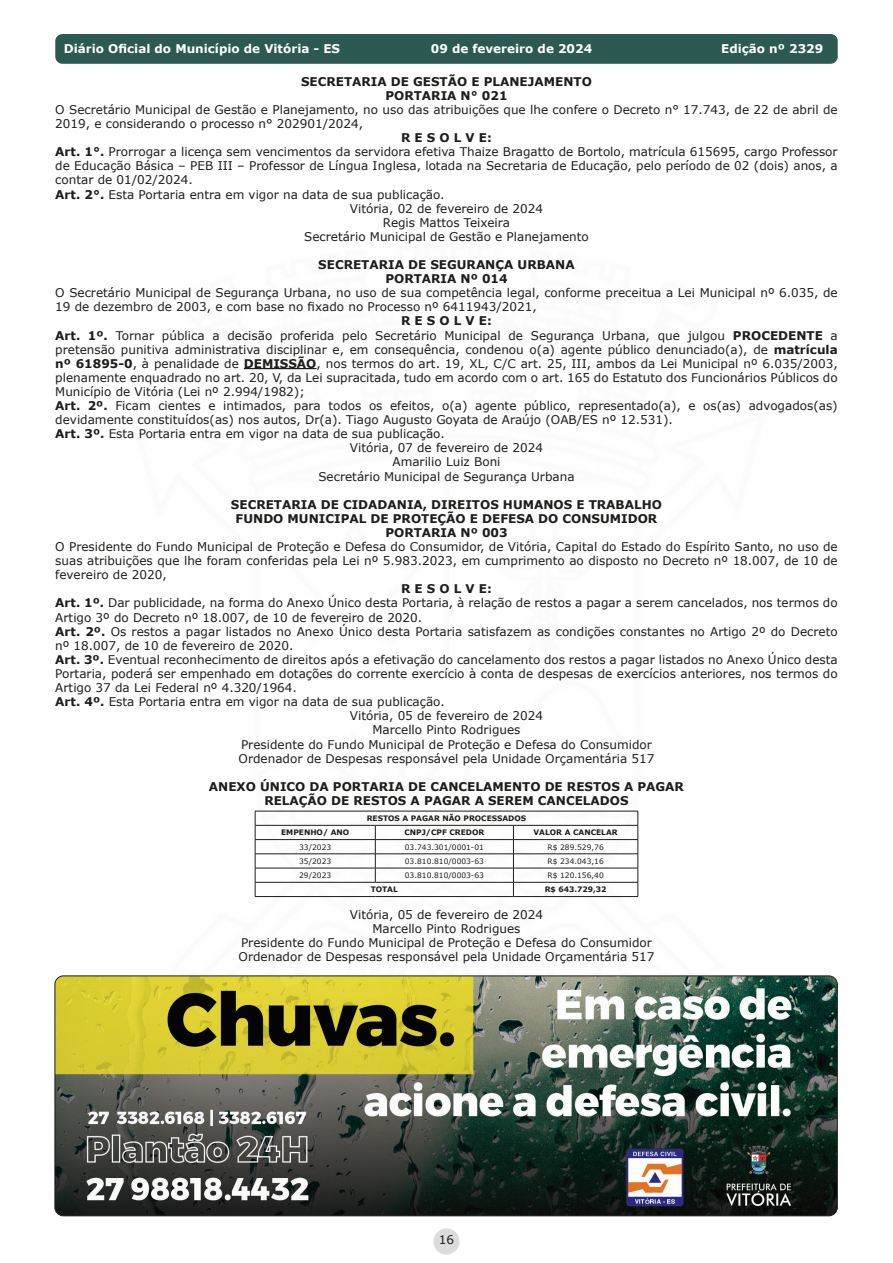
<style>
.page{position:relative;width:893px;height:1263px;background:#fff}
.page>*{position:absolute;margin:0;border:0;box-sizing:border-box;transform-origin:0 0}
.t1{font:12px/14.1px "Verdana";color:#1d1d1b}
.t2{font:700 12px "Verdana";color:#1d1d1b}
.t3{font:700 12px "Verdana";color:#fff}
.t4{font:7.5px "Verdana";color:#1d1d1b}
.t5{font:700 7.5px "Verdana";color:#1d1d1b}
.s1{font-weight:700}
</style>
<div class="page">
<div style="left:433px;top:1228px;width:27px;height:26px;background:#dcdcdc;border-radius:50%"></div>
<div style="left:56px;top:35px;width:781px;height:28px;background:#2c5952;border-radius:6px"></div>
<div style="left:55px;top:34px;width:783px;height:30px;border:2px solid #2c5952;border-radius:6px"></div>
<hr style="left:244px;top:368px;width:72px;height:1px;background:#1d1d1b">
<hr style="left:255px;top:811px;width:120px;height:1px;background:#1d1d1b">
<hr style="left:375px;top:811px;width:138px;height:1px;background:#1d1d1b">
<hr style="left:513px;top:811px;width:125px;height:1px;background:#1d1d1b">
<hr style="left:255px;top:825px;width:120px;height:1px;background:#1d1d1b">
<hr style="left:375px;top:825px;width:138px;height:1px;background:#1d1d1b">
<hr style="left:513px;top:825px;width:125px;height:1px;background:#1d1d1b">
<hr style="left:255px;top:839px;width:120px;height:1px;background:#1d1d1b">
<hr style="left:375px;top:839px;width:138px;height:1px;background:#1d1d1b">
<hr style="left:513px;top:839px;width:125px;height:1px;background:#1d1d1b">
<hr style="left:255px;top:853px;width:120px;height:1px;background:#1d1d1b">
<hr style="left:375px;top:853px;width:138px;height:1px;background:#1d1d1b">
<hr style="left:513px;top:853px;width:125px;height:1px;background:#1d1d1b">
<hr style="left:255px;top:868px;width:120px;height:1px;background:#1d1d1b">
<hr style="left:375px;top:868px;width:138px;height:1px;background:#1d1d1b">
<svg style="left:375px;top:825px;width:1px;height:57px"></svg>
<hr style="left:513px;top:868px;width:125px;height:1px;background:#1d1d1b">
<hr style="left:255px;top:882px;width:120px;height:1px;background:#1d1d1b">
<svg style="left:255px;top:811px;width:1px;height:85px"></svg>
<hr style="left:375px;top:882px;width:138px;height:1px;background:#1d1d1b">
<hr style="left:513px;top:882px;width:125px;height:1px;background:#1d1d1b">
<svg style="left:513px;top:825px;width:1px;height:71px"></svg>
<svg style="left:638px;top:811px;width:1px;height:85px"></svg>
<hr style="left:255px;top:896px;width:120px;height:1px;background:#1d1d1b">
<hr style="left:375px;top:896px;width:138px;height:1px;background:#1d1d1b">
<hr style="left:513px;top:896px;width:125px;height:1px;background:#1d1d1b">
<img style="left:55px;top:976px;width:782px;height:240px">
<div style="left:55px;top:975px;width:783px;height:241px;border:1px solid #1d1d1b;border-radius:9px"></div>
<p class="t3" style="left:64px;top:41px;width:278px">Diário Oficial do Município de Vitória - ES</p>
<p class="t3" style="left:431px;top:41px;width:163px">09 de fevereiro de 2024</p>
<p class="t3" style="left:721px;top:41px;width:104px">Edição nº 2329</p>
<p class="t2" style="left:301px;top:73px;width:292px">SECRETARIA DE GESTÃO E PLANEJAMENTO</p>
<p class="t2" style="left:385px;top:87px;width:124px">PORTARIA N° 021</p>
<p class="t1" style="left:55px;top:102px;width:784px">O Secretário Municipal de Gestão e Planejamento, no uso das atribuições que lhe confere o Decreto n° 17.743, de 22 de abril de<br>2019, e considerando o processo n° 202901/2024,</p>
<p class="t2" style="left:401px;top:129px;width:92px">R E S O L V E:</p>
<p class="t1" style="left:55px;top:145px;width:784px;text-align:justify"><span class="s1">Art. 1°.</span> Prorrogar a licença sem vencimentos da servidora efetiva Thaize Bragatto de Bortolo, matrícula 615695, cargo Professor de Educação Básica – PEB III – Professor de Língua Inglesa, lotada na Secretaria de Educação, pelo período de 02 (dois) anos, a contar de 01/02/2024.</p>
<p class="t1" style="left:55px;top:187px;width:391px"><span class="s1">Art. 2°.</span> Esta Portaria entra em vigor na data de sua publicação.</p>
<p class="t1" style="left:350px;top:201px;width:195px">Vitória, 02 de fevereiro de 2024</p>
<p class="t1" style="left:383px;top:215px;width:129px">Regis Mattos Teixeira</p>
<p class="t1" style="left:304px;top:229px;width:286px">Secretário Municipal de Gestão e Planejamento</p>
<p class="t2" style="left:318px;top:256px;width:258px">SECRETARIA DE SEGURANÇA URBANA</p>
<p class="t2" style="left:385px;top:270px;width:124px">PORTARIA Nº 014</p>
<p class="t1" style="left:55px;top:286px;width:784px">O Secretário Municipal de Segurança Urbana, no uso de sua competência legal, conforme preceitua a Lei Municipal nº 6.035, de<br>19 de dezembro de 2003, e com base no fixado no Processo nº 6411943/2021,</p>
<p class="t2" style="left:401px;top:313px;width:92px">R E S O L V E:</p>
<p class="t1" style="left:55px;top:328px;width:784px;text-align:justify"><span class="s1">Art. 1º.</span> Tornar pública a decisão proferida pelo Secretário Municipal de Segurança Urbana, que julgou <span class="s1">PROCEDENTE</span> a pretensão punitiva administrativa disciplinar e, em consequência, condenou o(a) agente público denunciado(a), de <span class="s1">matrícula nº 61895-0</span>, à penalidade de <span class="s1">DEMISSÃO</span>, nos termos do art. 19, XL, C/C art. 25, III, ambos da Lei Municipal nº 6.035/2003, plenamente enquadrado no art. 20, V, da Lei supracitada, tudo em acordo com o art. 165 do Estatuto dos Funcionários Públicos do Município de Vitória (Lei nº 2.994/1982);</p>
<p class="t1" style="left:55px;top:398px;width:784px"><span class="s1">Art. 2º.</span> Ficam cientes e intimados, para todos os efeitos, o(a) agente público, representado(a), e os(as) advogados(as) devidamente constituídos(as) nos autos, Dr(a). Tiago Augusto Goyata de Araújo (OAB/ES nº 12.531).</p>
<p class="t1" style="left:55px;top:427px;width:391px"><span class="s1">Art. 3º.</span> Esta Portaria entra em vigor na data de sua publicação.</p>
<p class="t1" style="left:350px;top:441px;width:195px">Vitória, 07 de fevereiro de 2024</p>
<p class="t1" style="left:392px;top:455px;width:110px">Amarilio Luiz Boni</p>
<p class="t1" style="left:318px;top:469px;width:258px">Secretário Municipal de Segurança Urbana</p>
<p class="t2" style="left:231px;top:496px;width:432px">SECRETARIA DE CIDADANIA, DIREITOS HUMANOS E TRABALHO</p>
<p class="t2" style="left:236px;top:510px;width:423px">FUNDO MUNICIPAL DE PROTEÇÃO E DEFESA DO CONSUMIDOR</p>
<p class="t2" style="left:385px;top:524px;width:124px">PORTARIA Nº 003</p>
<p class="t1" style="left:55px;top:539px;width:784px;text-align:justify">O Presidente do Fundo Municipal de Proteção e Defesa do Consumidor, de Vitória, Capital do Estado do Espírito Santo, no uso de suas atribuições que lhe foram conferidas pela Lei nº 5.983.2023, em cumprimento ao disposto no Decreto nº 18.007, de 10 de fevereiro de 2020,</p>
<p class="t2" style="left:401px;top:580px;width:92px">R E S O L V E:</p>
<p class="t1" style="left:55px;top:596px;width:784px"><span class="s1">Art. 1º.</span> Dar publicidade, na forma do Anexo Único desta Portaria, à relação de restos a pagar a serem cancelados, nos termos do<br>Artigo 3º do Decreto nº 18.007, de 10 de fevereiro de 2020.</p>
<p class="t1" style="left:55px;top:624px;width:784px"><span class="s1">Art. 2º.</span> Os restos a pagar listados no Anexo Único desta Portaria satisfazem as condições constantes no Artigo 2º do Decreto nº 18.007, de 10 de fevereiro de 2020.</p>
<p class="t1" style="left:55px;top:652px;width:784px;text-align:justify"><span class="s1">Art. 3º.</span> Eventual reconhecimento de direitos após a efetivação do cancelamento dos restos a pagar listados no Anexo Único desta Portaria, poderá ser empenhado em dotações do corrente exercício à conta de despesas de exercícios anteriores, nos termos do Artigo 37 da Lei Federal nº 4.320/1964.</p>
<p class="t1" style="left:55px;top:695px;width:391px"><span class="s1">Art. 4º.</span> Esta Portaria entra em vigor na data de sua publicação.</p>
<p class="t1" style="left:350px;top:709px;width:195px">Vitória, 05 de fevereiro de 2024</p>
<p class="t1" style="left:372px;top:723px;width:149px">Marcello Pinto Rodrigues</p>
<p class="t1" style="left:241px;top:737px;width:412px">Presidente do Fundo Municipal de Proteção e Defesa do Consumidor</p>
<p class="t1" style="left:239px;top:751px;width:417px">Ordenador de Despesas responsável pela Unidade Orçamentária 517</p>
<p class="t2" style="left:209px;top:778px;width:477px">ANEXO ÚNICO DA PORTARIA DE CANCELAMENTO DE RESTOS A PAGAR</p>
<p class="t2" style="left:264px;top:792px;width:366px">RELAÇÃO DE RESTOS A PAGAR A SEREM CANCELADOS</p>
<p class="t5" style="left:367px;top:813px;width:161px">RESTOS A PAGAR NÃO PROCESSADOS</p>
<p class="t5" style="left:281px;top:827px;width:70px">EMPENHO/ ANO</p>
<p class="t5" style="left:404px;top:827px;width:81px">CNPJ/CPF CREDOR</p>
<p class="t5" style="left:534px;top:827px;width:86px">VALOR A CANCELAR</p>
<p class="t4" style="left:299px;top:842px;width:34px">33/2023</p>
<p class="t4" style="left:405px;top:842px;width:81px">03.743.301/0001-01</p>
<p class="t4" style="left:547px;top:842px;width:58px">R$ 289.529,76</p>
<p class="t4" style="left:299px;top:856px;width:34px">35/2023</p>
<p class="t4" style="left:405px;top:856px;width:81px">03.810.810/0003-63</p>
<p class="t4" style="left:547px;top:856px;width:58px">R$ 234.043,16</p>
<p class="t4" style="left:299px;top:870px;width:34px">29/2023</p>
<p class="t4" style="left:405px;top:870px;width:81px">03.810.810/0003-63</p>
<p class="t4" style="left:547px;top:870px;width:58px">R$ 120.156,40</p>
<p class="t5" style="left:371px;top:884px;width:29px">TOTAL</p>
<p class="t5" style="left:545px;top:884px;width:63px">R$ 643.729,32</p>
<p class="t1" style="left:350px;top:907px;width:195px">Vitória, 05 de fevereiro de 2024</p>
<p class="t1" style="left:372px;top:921px;width:149px">Marcello Pinto Rodrigues</p>
<p class="t1" style="left:241px;top:935px;width:412px">Presidente do Fundo Municipal de Proteção e Defesa do Consumidor</p>
<p class="t1" style="left:239px;top:950px;width:417px">Ordenador de Despesas responsável pela Unidade Orçamentária 517</p>
<p class="t1" style="left:439px;top:1232px;width:17px">16</p>
</div>
